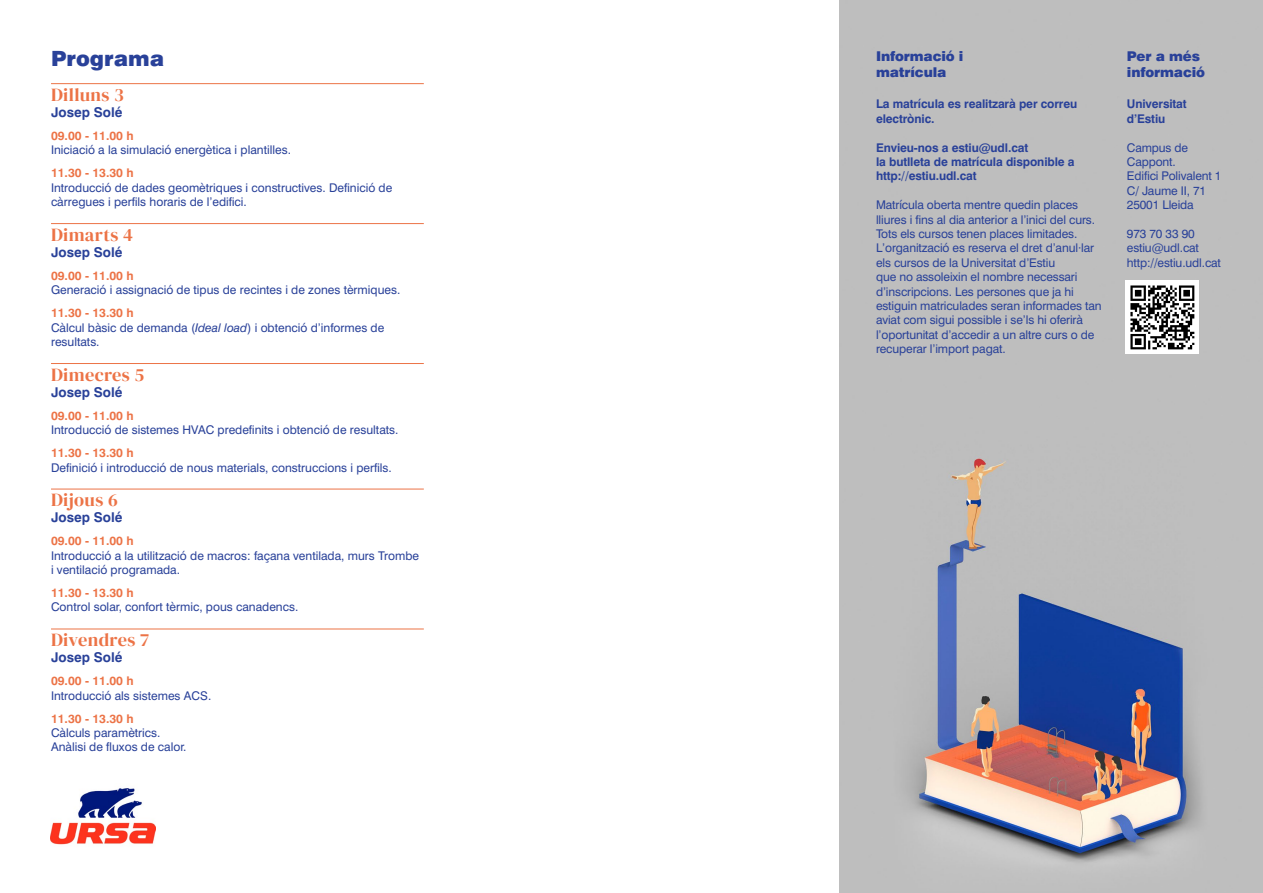
<style>
.page{position:relative;width:1263px;height:893px;background:#fff}
.page>*{position:absolute;margin:0;border:0;box-sizing:border-box;transform-origin:0 0}
.t1{font:900 21px "Swiss 721 BT";color:#294199}
.t2{font:18.3px "DM Serif Display";letter-spacing:.02em;color:#ec7346}
.t3{font:700 13.5px "Swiss 721 BT";color:#294199}
.t4{font:900 13.5px/16.2px "Swiss 721 BT";letter-spacing:-.01em;color:#294199}
.t5{font:12px/14.4px "Swiss 721 BT";color:#294199}
.t6{font:700 12px/14.4px "Swiss 721 BT";letter-spacing:-.01em;color:#294199}
.t7{font:700 12px "Swiss 721 BT";color:#ec7346}
.s1{font-weight:700;color:#ec7346}
.s2{font-style:italic}
</style>
<div class="page">
<img style="left:839px;top:0;width:424px;height:893px">
<hr style="left:51px;top:83px;width:373px;height:1px;background:#ec7346">
<hr style="left:51px;top:223px;width:373px;height:1px;background:#ec7346">
<hr style="left:51px;top:363px;width:373px;height:1px;background:#ec7346">
<hr style="left:51px;top:489px;width:373px;height:1px;background:#ec7346">
<hr style="left:51px;top:629px;width:373px;height:1px;background:#ec7346">
<img style="left:51px;top:788px;width:104px;height:57px">
<div style="left:1125px;top:281px;width:74px;height:73px;background:#fff"></div>
<svg style="left:1130px;top:285px;width:64px;height:64px"></svg>
<h1 class="t1" style="left:51px;top:46px;width:115px">Programa</h1>
<h2 class="t2" style="left:51px;top:84px;width:74px">Dilluns 3</h2>
<p class="t3" style="left:51px;top:104px;width:73px">Josep Solé</p>
<p class="t7" style="left:51px;top:128px;width:84px">09.00 - 11.00 h</p>
<p class="t5" style="left:51px;top:143px;width:241px">Iniciació a la simulació energètica i plantilles.</p>
<p class="t7" style="left:51px;top:166px;width:84px">11.30 - 13.30 h</p>
<p class="t5" style="left:51px;top:180px;width:343px">Introducció de dades geomètriques i constructives. Definició de càrregues i perfils horaris de l’edifici.</p>
<h2 class="t2" style="left:51px;top:224px;width:83px">Dimarts 4</h2>
<p class="t3" style="left:51px;top:244px;width:73px">Josep Solé</p>
<p class="t7" style="left:51px;top:268px;width:84px">09.00 - 11.00 h</p>
<p class="t5" style="left:51px;top:283px;width:351px">Generació i assignació de tipus de recintes i de zones tèrmiques.</p>
<p class="t5" style="left:51px;top:306px;width:335px"><span class="s1">11.30 - 13.30 h<br></span>Càlcul bàsic de demanda (<span class="s2">Ideal load</span>) i obtenció d’informes de resultats.</p>
<h2 class="t2" style="left:51px;top:364px;width:95px">Dimecres 5</h2>
<p class="t3" style="left:51px;top:384px;width:73px">Josep Solé</p>
<p class="t7" style="left:51px;top:408px;width:84px">09.00 - 11.00 h</p>
<p class="t5" style="left:51px;top:423px;width:349px">Introducció de sistemes HVAC predefinits i obtenció de resultats.</p>
<p class="t7" style="left:51px;top:446px;width:84px">11.30 - 13.30 h</p>
<p class="t5" style="left:51px;top:460px;width:342px">Definició i introducció de nous materials, construccions i perfils.</p>
<h2 class="t2" style="left:51px;top:489px;width:68px">Dijous 6</h2>
<p class="t3" style="left:51px;top:509px;width:73px">Josep Solé</p>
<p class="t7" style="left:51px;top:534px;width:84px">09.00 - 11.00 h</p>
<p class="t5" style="left:51px;top:548px;width:370px">Introducció a la utilització de macros: façana ventilada, murs Trombe i ventilació programada.</p>
<p class="t7" style="left:51px;top:585px;width:84px">11.30 - 13.30 h</p>
<p class="t5" style="left:51px;top:600px;width:249px">Control solar, confort tèrmic, pous canadencs.</p>
<h2 class="t2" style="left:51px;top:629px;width:100px">Divendres 7</h2>
<p class="t3" style="left:51px;top:649px;width:73px">Josep Solé</p>
<p class="t7" style="left:51px;top:674px;width:84px">09.00 - 11.00 h</p>
<p class="t5" style="left:51px;top:688px;width:162px">Introducció als sistemes ACS.</p>
<p class="t7" style="left:51px;top:711px;width:84px">11.30 - 13.30 h</p>
<p class="t5" style="left:51px;top:725px;width:137px">Càlculs paramètrics.<br>Anàlisi de fluxos de calor.</p>
<p class="t4" style="left:876px;top:48px;width:89px">Informació i matrícula</p>
<p class="t6" style="left:876px;top:97px;width:203px">La matrícula es realitzarà per correu electrònic.</p>
<p class="t6" style="left:876px;top:140px;width:200px">Envieu-nos a estiu@udl.cat<br>la butlleta de matrícula disponible a http://estiu.udl.cat</p>
<p class="t5" style="left:876px;top:198px;width:227px">Matrícula oberta mentre quedin places lliures i fins al dia anterior a l’inici del curs.<br>Tots els cursos tenen places limitades.<br>L’organització es reserva el dret d’anul·lar els cursos de la Universitat d’Estiu<br>que no assoleixin el nombre necessari d’inscripcions. Les persones que ja hi estiguin matriculades seran informades tan aviat com sigui possible i se’ls hi oferirà l’oportunitat d’accedir a un altre curs o de recuperar l’import pagat.</p>
<p class="t4" style="left:1127px;top:48px;width:80px">Per a més informació</p>
<p class="t6" style="left:1127px;top:97px;width:61px">Universitat d’Estiu</p>
<p class="t5" style="left:1127px;top:140px;width:96px">Campus de<br>Cappont.<br>Edifici Polivalent 1<br>C/ Jaume II, 71<br>25001 Lleida</p>
<p class="t5" style="left:1127px;top:226px;width:96px">973 70 33 90 estiu@udl.cat http://estiu.udl.cat</p>
</div>
